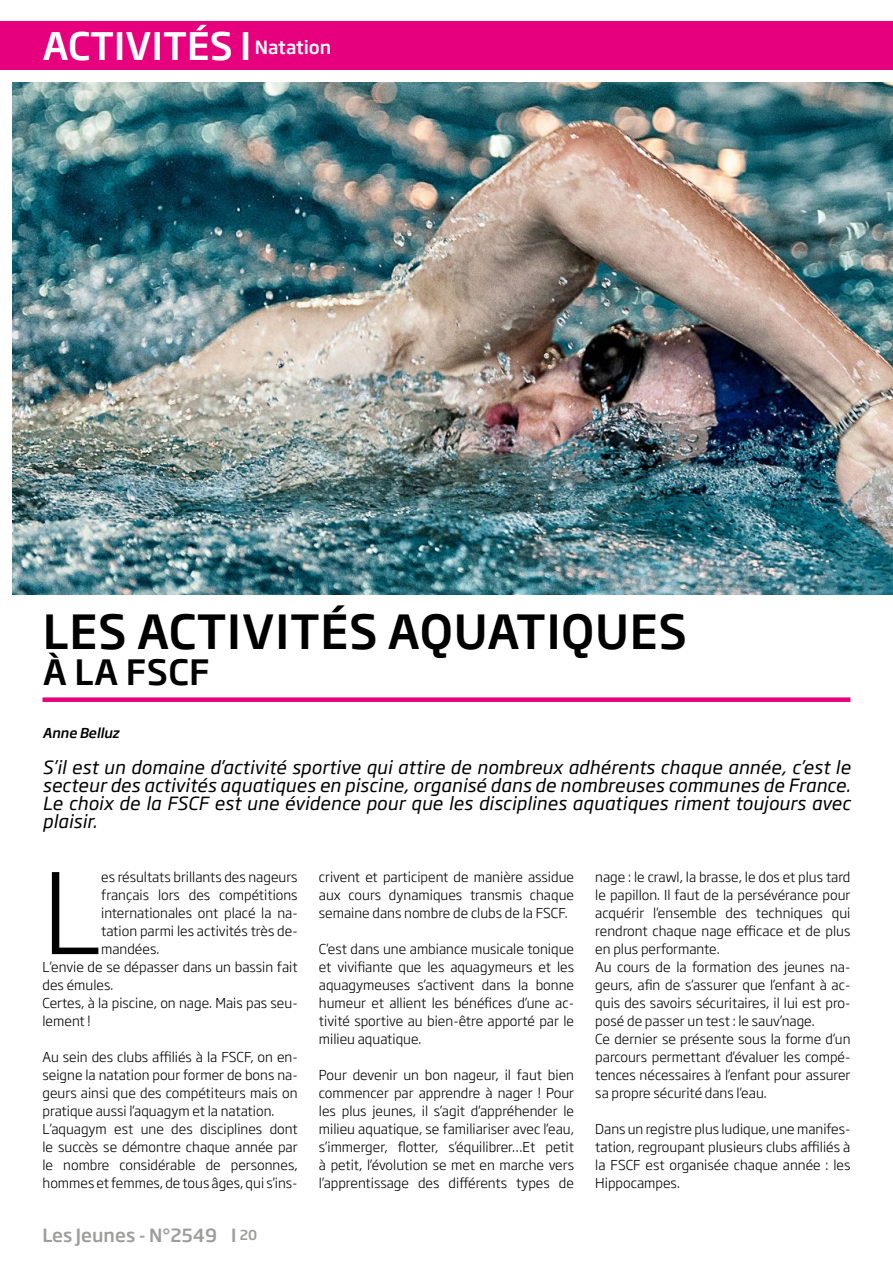
<style>
.page{position:relative;width:893px;height:1263px;background:#fff}
.page>*{position:absolute;margin:0;border:0;box-sizing:border-box;transform-origin:0 0}
.t1{font:300 110.4px "Soho Gothic Std";color:#000}
.t2{font:500 46.5px "Soho Gothic Std";letter-spacing:.015em;color:#000}
.t3{font:500 37.5px "Soho Gothic Std";color:#fff}
.t4{font:500 34.5px "Soho Gothic Std";letter-spacing:.015em;color:#000}
.t5{font:italic 18px/18px "Soho Gothic Std";letter-spacing:.01em;color:#000;text-align:justify}
.t6{font:500 18px "Soho Gothic Std";color:#9d9d9c}
.t7{font:300 13.5px/18px "Soho Gothic Std";color:#000;text-align:justify}
.t8{font:italic 500 13.5px "Soho Gothic Std";letter-spacing:-.01em;color:#000}
.s1{font-size:13.5px}
</style>
<div class="page">
<div style="left:0;top:21px;width:893px;height:49px;background:#e6007d"></div>
<img style="left:13px;top:83px;width:880px;height:511px">
<div style="left:43px;top:697px;width:807px;height:5px;background:#e6007d"></div>
<h3 class="t3" style="left:43px;top:22px;width:290px">ACTIVITÉS I <sup>Natation</sup></h3>
<h2 class="t2" style="left:43px;top:601px;width:646px">LES ACTIVITÉS AQUATIQUES</h2>
<h3 class="t4" style="left:43px;top:650px;width:168px">À LA FSCF</h3>
<p class="t8" style="left:43px;top:724px;width:78px">Anne Belluz</p>
<p class="t5" style="left:43px;top:759px;width:809px">S’il est un domaine d’activité sportive qui attire de nombreux adhérents chaque année, c’est le secteur des activités aquatiques en piscine, organisé dans de nombreuses communes de France.<br>Le choix de la FSCF est une évidence pour que les disciplines aquatiques riment toujours avec plaisir.</p>
<h1 class="t1" style="left:43px;top:844px;width:60px">L</h1>
<p class="t7" style="left:101px;top:868px;width:198px">es résultats brillants des nageurs</p>
<p class="t7" style="left:101px;top:886px;width:198px">français lors des compétitions</p>
<p class="t7" style="left:101px;top:904px;width:198px">internationales ont placé la na-</p>
<p class="t7" style="left:101px;top:922px;width:198px">tation parmi les activités très de-</p>
<p class="t7" style="left:101px;top:940px;width:60px">mandées.</p>
<p class="t7" style="left:43px;top:958px;width:257px">L’envie de se dépasser dans un bassin fait</p>
<p class="t7" style="left:43px;top:976px;width:72px">des émules.</p>
<p class="t7" style="left:43px;top:994px;width:257px">Certes, à la piscine, on nage. Mais pas seu-</p>
<p class="t7" style="left:43px;top:1012px;width:50px">lement !</p>
<p class="t7" style="left:43px;top:1048px;width:257px;text-align:left">Au sein des clubs affiliés à la FSCF, on en&shy;seigne la natation pour former de bons na&shy;geurs ainsi que des compétiteurs mais on pratique aussi l’aquagym et la natation.<br>L’aquagym est une des disciplines dont le succès se démontre chaque année par le nombre considérable de personnes, hommes et femmes, de tous âges, qui s’ins-</p>
<h3 class="t6" style="left:43px;top:1223px;width:216px">Les Jeunes - N°2549 I <span class="s1">20</span></h3>
<p class="t7" style="left:319px;top:868px;width:257px">crivent et participent de manière assidue aux cours dynamiques transmis chaque semaine dans nombre de clubs de la FSCF.</p>
<p class="t7" style="left:319px;top:940px;width:257px">C’est dans une ambiance musicale tonique et vivifiante que les aquagymeurs et les aquagymeuses s’activent dans la bonne humeur et allient les bénéfices d’une ac&shy;tivité sportive au bien-être apporté par le milieu aquatique.</p>
<p class="t7" style="left:319px;top:1066px;width:257px">Pour devenir un bon nageur, il faut bien commencer par apprendre à nager ! Pour les plus jeunes, il s’agit d’appréhender le milieu aquatique, se familiariser avec l’eau, s’immerger, flotter, s’équilibrer…Et petit à petit, l’évolution se met en marche vers l’apprentissage des différents types de</p>
<p class="t7" style="left:595px;top:868px;width:257px;text-align:left">nage : le crawl, la brasse, le dos et plus tard le papillon. Il faut de la persévérance pour acquérir l’ensemble des techniques qui rendront chaque nage efficace et de plus en plus performante.<br>Au cours de la formation des jeunes na&shy;geurs, afin de s’assurer que l’enfant à ac&shy;quis des savoirs sécuritaires, il lui est pro&shy;posé de passer un test : le sauv’nage.<br>Ce dernier se présente sous la forme d’un parcours permettant d’évaluer les compé&shy;tences nécessaires à l’enfant pour assurer sa propre sécurité dans l’eau.</p>
<p class="t7" style="left:595px;top:1120px;width:257px">Dans un registre plus ludique, une manifes&shy;tation, regroupant plusieurs clubs affiliés à la FSCF est organisée chaque année : les Hippocampes.</p>
</div>
